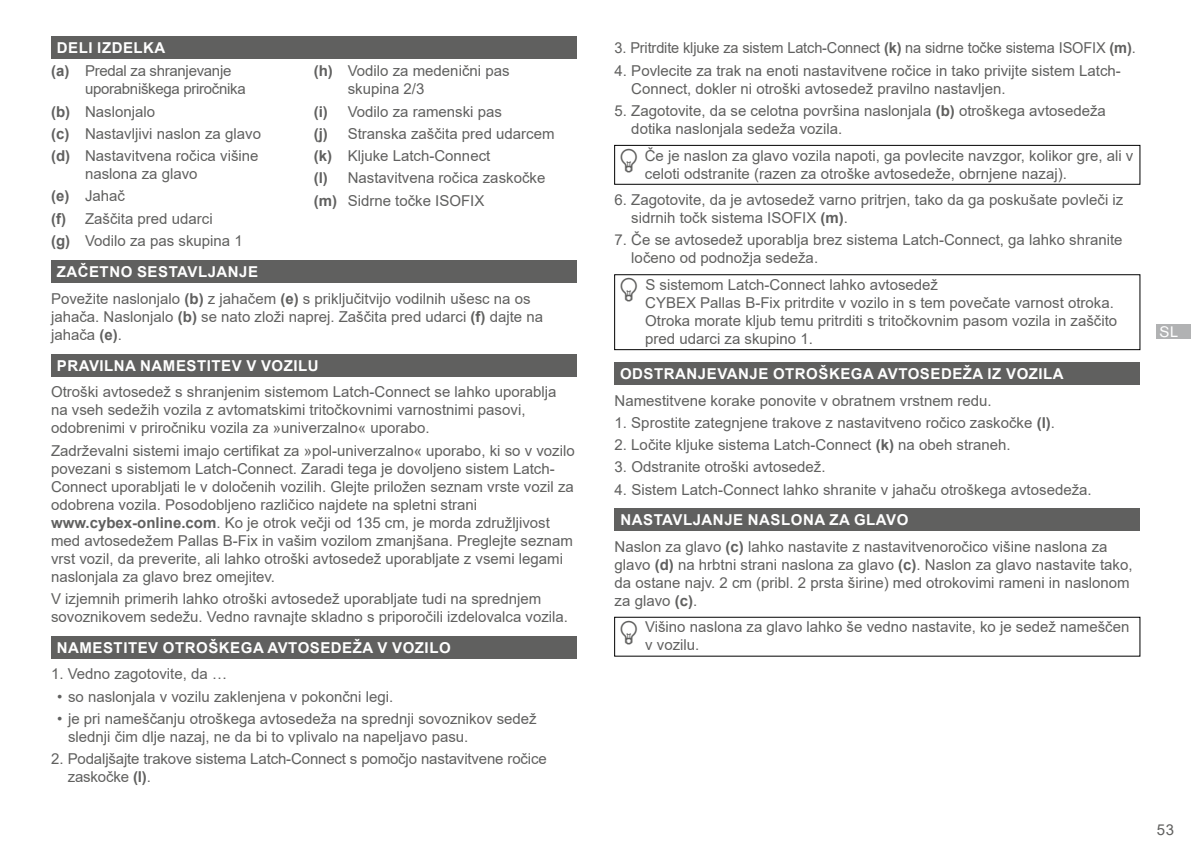
<style>
.page{position:relative;width:1191px;height:851px;background:#fff}
.page>*{position:absolute;margin:0;border:0;box-sizing:border-box;transform-origin:0 0}
.t1{font:15px/18px "Arial";color:#60605f}
.t2{font:700 15px "Arial";letter-spacing:.035em;color:#fff}
.t3{font:15px/22.8px "Arial";letter-spacing:-.02em;color:#60605f}
.t4{font:15px "Akzidenz Grotesk Pro";color:#fff}
.s1{font-weight:700;color:#fff}
.s2{font-weight:700}
</style>
<div class="page">
<div style="left:1157px;top:324px;width:34px;height:15px;background:#b1b2b3"></div>
<div style="left:51px;top:37px;width:525px;height:22px;background:#60605f"></div>
<div style="left:51px;top:261px;width:525px;height:22px;background:#60605f"></div>
<div style="left:51px;top:354px;width:525px;height:22px;background:#60605f"></div>
<div style="left:51px;top:636px;width:525px;height:22px;background:#60605f"></div>
<div style="left:614px;top:145px;width:526px;height:40px;border:1px solid #000"></div>
<div style="left:614px;top:274px;width:526px;height:76px;border:1px solid #000"></div>
<div style="left:614px;top:362px;width:526px;height:22px;background:#60605f"></div>
<div style="left:614px;top:508px;width:526px;height:23px;background:#60605f"></div>
<p class="t3" style="left:51px;top:37px;width:182px;text-indent:6px"><span class="s1">DELI IZDELKA<br></span><span class="s2">(a)</span> Predal za shranjevanje</p>
<p class="t1" style="left:51px;top:78px;width:211px;line-height:22.2px;text-indent:34px">uporabniškega priročnika <span class="s2">(b)</span> Naslonjalo<br><span class="s2">(c)</span> Nastavljivi naslon za glavo <span class="s2">(d)</span> Nastavitvena ročica višine</p>
<p class="t1" style="left:51px;top:163px;width:193px;line-height:22.2px;text-indent:34px">naslona za glavo<br><span class="s2">(e)</span> Jahač<br><span class="s2">(f)</span> Zaščita pred udarci<br><span class="s2">(g)</span> Vodilo za pas skupina 1</p>
<p class="t1" style="left:348px;top:62px;width:163px;text-indent:-34px"><span class="s2">(h)</span> Vodilo za medenični pas skupina 2/3</p>
<p class="t1" style="left:314px;top:100px;width:242px;line-height:22.2px"><span class="s2">(i)</span> Vodilo za ramenski pas<br><span class="s2">(j)</span> Stranska zaščita pred udarcem <span class="s2">(k)</span> Kljuke Latch-Connect<br><span class="s2">(l)</span> Nastavitvena ročica zaskočke <span class="s2">(m)</span> Sidrne točke ISOFIX</p>
<p class="t1" style="left:51px;top:259px;width:481px;line-height:26.4px;text-indent:6px"><span class="s1">ZAČETNO SESTAVLJANJE<br></span>Povežite naslonjalo <span class="s2">(b)</span> z jahačem <span class="s2">(e)</span> s priključitvijo vodilnih ušesc na os</p>
<p class="t1" style="left:51px;top:307px;width:493px">jahača. Naslonjalo <span class="s2">(b)</span> se nato zloži naprej. Zaščita pred udarci <span class="s2">(f)</span> dajte na jahača <span class="s2">(e)</span>.</p>
<p class="t2" style="left:57px;top:355px;width:263px">PRAVILNA NAMESTITEV V VOZILU</p>
<p class="t1" style="left:51px;top:383px;width:507px">Otroški avtosedež s shranjenim sistemom Latch-Connect se lahko uporablja na vseh sedežih vozila z avtomatskimi tritočkovnimi varnostnimi pasovi, odobrenimi v priročniku vozila za »univerzalno« uporabo.</p>
<p class="t1" style="left:51px;top:441px;width:525px">Zadrževalni sistemi imajo certifikat za »pol-univerzalno« uporabo, ki so v vozilo povezani s sistemom Latch-Connect. Zaradi tega je dovoljeno sistem Latch-Connect uporabljati le v določenih vozilih. Glejte priložen seznam vrste vozil za odobrena vozila. Posodobljeno različico najdete na spletni strani <span class="s2">www.cybex-online.com</span>. Ko je otrok večji od 135 cm, je morda združljivost med avtosedežem Pallas B-Fix in vašim vozilom zmanjšana. Preglejte seznam vrst vozil, da preverite, ali lahko otroški avtosedež uporabljate z vsemi legami naslonjala za glavo brez omejitev.</p>
<p class="t1" style="left:51px;top:589px;width:518px">V izjemnih primerih lahko otroški avtosedež uporabljate tudi na sprednjem sovoznikovem sedežu. Vedno ravnajte skladno s priporočili izdelovalca vozila.</p>
<p class="t2" style="left:57px;top:636px;width:395px">NAMESTITEV OTROŠKEGA AVTOSEDEŽA V VOZILO</p>
<p class="t1" style="left:51px;top:664px;width:177px">1. Vedno zagotovite, da …</p>
<p class="t1" style="left:57px;top:687px;width:338px">• so naslonjala v vozilu zaklenjena v pokončni legi.</p>
<p class="t1" style="left:68px;top:709px;width:470px;text-indent:-11px">• je pri nameščanju otroškega avtosedeža na sprednji sovoznikov sedež slednji čim dlje nazaj, ne da bi to vplivalo na napeljavo pasu.</p>
<p class="t1" style="left:68px;top:749px;width:480px;text-indent:-17px">2. Podaljšajte trakove sistema Latch-Connect s pomočjo nastavitvene ročice zaskočke <span class="s2">(l)</span>.</p>
<p class="t1" style="left:614px;top:39px;width:522px">3. Pritrdite kljuke za sistem Latch-Connect <span class="s2">(k)</span> na sidrne točke sistema ISOFIX <span class="s2">(m)</span>.</p>
<p class="t1" style="left:631px;top:61px;width:491px;text-indent:-17px">4. Povlecite za trak na enoti nastavitvene ročice in tako privijte sistem Latch-<br>Connect, dokler ni otroški avtosedež pravilno nastavljen.</p>
<p class="t1" style="left:631px;top:102px;width:476px;text-indent:-17px">5. Zagotovite, da se celotna površina naslonjala <span class="s2">(b)</span> otroškega avtosedeža dotika naslonjala sedeža vozila.</p>
<p class="t1" style="left:644px;top:146px;width:490px">Če je naslon za glavo vozila napoti, ga povlecite navzgor, kolikor gre, ali v celoti odstranite (razen za otroške avtosedeže, obrnjene nazaj).</p>
<p class="t1" style="left:631px;top:191px;width:493px;text-indent:-17px">6. Zagotovite, da je avtosedež varno pritrjen, tako da ga poskušate povleči iz sidrnih točk sistema ISOFIX <span class="s2">(m)</span>.</p>
<p class="t1" style="left:631px;top:231px;width:493px;text-indent:-17px">7. Če se avtosedež uporablja brez sistema Latch-Connect, ga lahko shranite ločeno od podnožja sedeža.</p>
<p class="t1" style="left:645px;top:275px;width:473px">S sistemom Latch-Connect lahko avtosedež<br>CYBEX Pallas B-Fix pritrdite v vozilo in s tem povečate varnost otroka.<br>Otroka morate kljub temu pritrditi s tritočkovnim pasom vozila in zaščito pred udarci za skupino 1.</p>
<p class="t2" style="left:620px;top:363px;width:445px">ODSTRANJEVANJE OTROŠKEGA AVTOSEDEŽA IZ VOZILA</p>
<p class="t1" style="left:614px;top:391px;width:378px">Namestitvene korake ponovite v obratnem vrstnem redu.</p>
<p class="t1" style="left:614px;top:413px;width:442px">1. Sprostite zategnjene trakove z nastavitveno ročico zaskočke <span class="s2">(l)</span>.</p>
<p class="t1" style="left:614px;top:435px;width:398px">2. Ločite kljuke sistema Latch-Connect <span class="s2">(k)</span> na obeh straneh.</p>
<p class="t1" style="left:614px;top:458px;width:212px">3. Odstranite otroški avtosedež.</p>
<p class="t1" style="left:614px;top:480px;width:478px">4. Sistem Latch-Connect lahko shranite v jahaču otroškega avtosedeža.</p>
<p class="t1" style="left:614px;top:506px;width:494px;line-height:26.4px;text-indent:6px"><span class="s1">NASTAVLJANJE NASLONA ZA GLAVO<br></span>Naslon za glavo <span class="s2">(c)</span> lahko nastavite z nastavitvenoročico višine naslona za</p>
<p class="t1" style="left:614px;top:555px;width:519px">glavo <span class="s2">(d)</span> na hrbtni strani naslona za glavo <span class="s2">(c)</span>. Naslon za glavo nastavite tako, da ostane najv. 2 cm (pribl. 2 prsta širine) med otrokovimi rameni in naslonom za glavo <span class="s2">(c)</span>.</p>
<p class="t1" style="left:645px;top:618px;width:486px">Višino naslona za glavo lahko še vedno nastavite, ko je sedež nameščen v vozilu.</p>
<p class="t4" style="left:1159px;top:322px;width:20px">SL</p>
<p class="t1" style="left:1156px;top:820px;width:19px">53</p>
</div>
